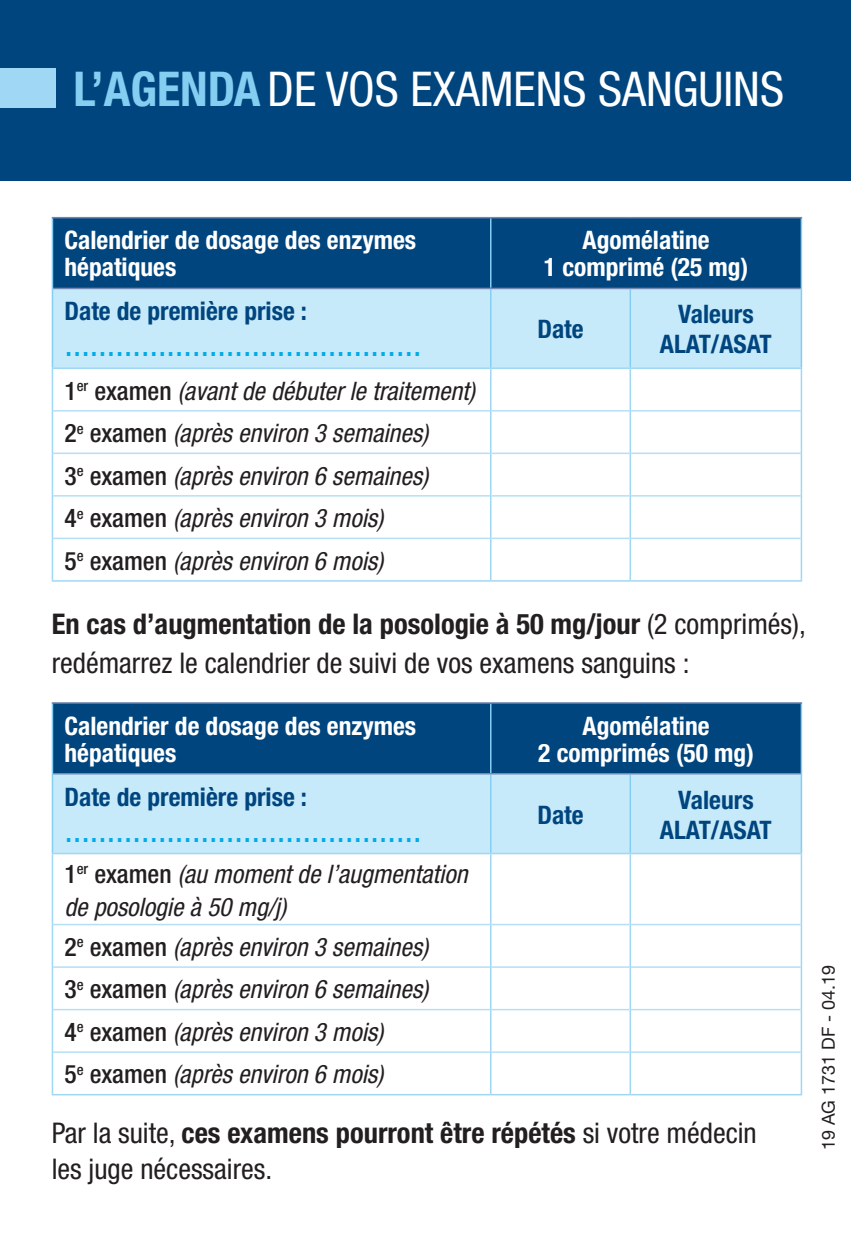
<style>
.page{position:relative;width:851px;height:1238px;background:#fff}
.page>*{position:absolute;margin:0;border:0;box-sizing:border-box;transform-origin:0 0}
.t1{font:condensed 48px "Helvetica Neue LT";color:#fff}
.t2{font:condensed 28.5px/39px "Helvetica Neue LT";color:#231f20}
.t3{font:italic condensed 25.5px/42.6px "Helvetica Neue LT";color:#231f20}
.t4{font:700 condensed 25.5px/27px "Helvetica Neue LT";color:#fff}
.t5{font:700 condensed 25.5px/30px "Helvetica Neue LT";color:#01457f;text-align:center}
.t6{font:700 condensed 25.5px "Helvetica Neue LT";color:#00abe7}
.t7{font:18px "Helvetica Neue LT";color:#231f20}
.s1{font-weight:700;color:#84cef2}
.s2{font-weight:500;font-style:normal}
.s3{font-weight:700}
</style>
<div class="page">
<div style="left:0;top:0;width:851px;height:181px;background:#01457f"></div>
<div style="left:1px;top:68px;width:55px;height:40px;background:#9fd7f4"></div>
<div style="left:53px;top:218px;width:747px;height:70px;background:#01457f"></div>
<div style="left:53px;top:289px;width:747px;height:78px;background:#c6eafa"></div>
<hr style="left:53px;top:410px;width:437px;height:1px;background:#b6dff6">
<hr style="left:491px;top:410px;width:138px;height:1px;background:#b6dff6">
<hr style="left:631px;top:410px;width:169px;height:1px;background:#b6dff6">
<hr style="left:53px;top:453px;width:437px;height:1px;background:#b6dff6">
<hr style="left:491px;top:453px;width:138px;height:1px;background:#b6dff6">
<hr style="left:631px;top:453px;width:169px;height:1px;background:#b6dff6">
<hr style="left:53px;top:495px;width:437px;height:2px;background:#b6dff6">
<hr style="left:491px;top:495px;width:138px;height:2px;background:#b6dff6">
<hr style="left:631px;top:495px;width:169px;height:2px;background:#b6dff6">
<hr style="left:53px;top:538px;width:437px;height:1px;background:#b6dff6">
<hr style="left:491px;top:538px;width:138px;height:1px;background:#b6dff6">
<hr style="left:631px;top:538px;width:169px;height:1px;background:#b6dff6">
<hr style="left:52px;top:218px;width:1px;height:70px;background:#84cef2">
<hr style="left:490px;top:218px;width:1px;height:70px;background:#84cef2">
<hr style="left:800px;top:218px;width:2px;height:70px;background:#84cef2">
<hr style="left:52px;top:288px;width:1px;height:79px;background:#84cef2">
<hr style="left:490px;top:289px;width:1px;height:78px;background:#84cef2">
<hr style="left:629px;top:289px;width:2px;height:78px;background:#84cef2">
<hr style="left:800px;top:288px;width:2px;height:79px;background:#84cef2">
<hr style="left:52px;top:367px;width:438px;height:2px;background:#9fd7f4">
<hr style="left:52px;top:369px;width:1px;height:42px;background:#9fd7f4">
<hr style="left:490px;top:367px;width:140px;height:2px;background:#9fd7f4">
<hr style="left:490px;top:369px;width:1px;height:42px;background:#9fd7f4">
<hr style="left:630px;top:367px;width:172px;height:2px;background:#9fd7f4">
<hr style="left:629px;top:369px;width:2px;height:42px;background:#9fd7f4">
<hr style="left:800px;top:369px;width:2px;height:42px;background:#9fd7f4">
<hr style="left:52px;top:411px;width:1px;height:42px;background:#9fd7f4">
<hr style="left:490px;top:411px;width:1px;height:42px;background:#9fd7f4">
<hr style="left:629px;top:411px;width:2px;height:42px;background:#9fd7f4">
<hr style="left:800px;top:411px;width:2px;height:42px;background:#9fd7f4">
<hr style="left:52px;top:453px;width:1px;height:43px;background:#9fd7f4">
<hr style="left:490px;top:453px;width:1px;height:43px;background:#9fd7f4">
<hr style="left:629px;top:453px;width:2px;height:43px;background:#9fd7f4">
<hr style="left:800px;top:453px;width:2px;height:43px;background:#9fd7f4">
<hr style="left:52px;top:496px;width:1px;height:42px;background:#9fd7f4">
<hr style="left:490px;top:496px;width:1px;height:42px;background:#9fd7f4">
<hr style="left:629px;top:496px;width:2px;height:42px;background:#9fd7f4">
<hr style="left:800px;top:496px;width:2px;height:42px;background:#9fd7f4">
<hr style="left:52px;top:538px;width:1px;height:42px;background:#9fd7f4">
<hr style="left:490px;top:538px;width:1px;height:42px;background:#9fd7f4">
<hr style="left:629px;top:538px;width:2px;height:42px;background:#9fd7f4">
<hr style="left:800px;top:538px;width:2px;height:42px;background:#9fd7f4">
<hr style="left:52px;top:580px;width:438px;height:2px;background:#9fd7f4">
<hr style="left:490px;top:580px;width:140px;height:2px;background:#9fd7f4">
<hr style="left:630px;top:580px;width:172px;height:2px;background:#9fd7f4">
<hr style="left:52px;top:217px;width:438px;height:1px;background:#7287b1">
<hr style="left:490px;top:217px;width:140px;height:1px;background:#7287b1">
<hr style="left:630px;top:217px;width:172px;height:1px;background:#7287b1">
<hr style="left:53px;top:288px;width:437px;height:1px;background:#7287b1">
<hr style="left:490px;top:288px;width:140px;height:1px;background:#7287b1">
<hr style="left:630px;top:288px;width:170px;height:1px;background:#7287b1">
<div style="left:53px;top:704px;width:747px;height:69px;background:#01457f"></div>
<div style="left:53px;top:774px;width:747px;height:79px;background:#c6eafa"></div>
<hr style="left:53px;top:924px;width:437px;height:1px;background:#b6dff6">
<hr style="left:491px;top:924px;width:138px;height:1px;background:#b6dff6">
<hr style="left:631px;top:924px;width:169px;height:1px;background:#b6dff6">
<hr style="left:53px;top:966px;width:437px;height:2px;background:#b6dff6">
<hr style="left:491px;top:966px;width:138px;height:2px;background:#b6dff6">
<hr style="left:631px;top:966px;width:169px;height:2px;background:#b6dff6">
<hr style="left:53px;top:1009px;width:437px;height:1px;background:#b6dff6">
<hr style="left:491px;top:1009px;width:138px;height:1px;background:#b6dff6">
<hr style="left:631px;top:1009px;width:169px;height:1px;background:#b6dff6">
<hr style="left:53px;top:1051px;width:437px;height:2px;background:#b6dff6">
<hr style="left:491px;top:1051px;width:138px;height:2px;background:#b6dff6">
<hr style="left:631px;top:1051px;width:169px;height:2px;background:#b6dff6">
<hr style="left:52px;top:704px;width:1px;height:70px;background:#84cef2">
<hr style="left:490px;top:704px;width:1px;height:69px;background:#84cef2">
<hr style="left:800px;top:704px;width:2px;height:70px;background:#84cef2">
<hr style="left:52px;top:774px;width:1px;height:79px;background:#84cef2">
<hr style="left:490px;top:774px;width:1px;height:79px;background:#84cef2">
<hr style="left:629px;top:774px;width:2px;height:79px;background:#84cef2">
<hr style="left:800px;top:774px;width:2px;height:79px;background:#84cef2">
<hr style="left:52px;top:853px;width:438px;height:1px;background:#9fd7f4">
<hr style="left:52px;top:854px;width:1px;height:70px;background:#9fd7f4">
<hr style="left:490px;top:853px;width:140px;height:1px;background:#9fd7f4">
<hr style="left:490px;top:854px;width:1px;height:70px;background:#9fd7f4">
<hr style="left:630px;top:853px;width:172px;height:1px;background:#9fd7f4">
<hr style="left:629px;top:854px;width:2px;height:70px;background:#9fd7f4">
<hr style="left:800px;top:854px;width:2px;height:70px;background:#9fd7f4">
<hr style="left:52px;top:924px;width:1px;height:43px;background:#9fd7f4">
<hr style="left:490px;top:924px;width:1px;height:43px;background:#9fd7f4">
<hr style="left:629px;top:924px;width:2px;height:43px;background:#9fd7f4">
<hr style="left:800px;top:924px;width:2px;height:43px;background:#9fd7f4">
<hr style="left:52px;top:967px;width:1px;height:42px;background:#9fd7f4">
<hr style="left:490px;top:967px;width:1px;height:42px;background:#9fd7f4">
<hr style="left:629px;top:967px;width:2px;height:42px;background:#9fd7f4">
<hr style="left:800px;top:967px;width:2px;height:42px;background:#9fd7f4">
<hr style="left:52px;top:1009px;width:1px;height:43px;background:#9fd7f4">
<hr style="left:490px;top:1009px;width:1px;height:43px;background:#9fd7f4">
<hr style="left:629px;top:1009px;width:2px;height:43px;background:#9fd7f4">
<hr style="left:800px;top:1009px;width:2px;height:43px;background:#9fd7f4">
<hr style="left:52px;top:1052px;width:1px;height:42px;background:#9fd7f4">
<hr style="left:490px;top:1052px;width:1px;height:42px;background:#9fd7f4">
<hr style="left:629px;top:1052px;width:2px;height:42px;background:#9fd7f4">
<hr style="left:800px;top:1052px;width:2px;height:42px;background:#9fd7f4">
<hr style="left:52px;top:1094px;width:438px;height:1px;background:#9fd7f4">
<hr style="left:490px;top:1094px;width:140px;height:1px;background:#9fd7f4">
<hr style="left:630px;top:1094px;width:172px;height:1px;background:#9fd7f4">
<hr style="left:52px;top:702px;width:438px;height:2px;background:#7287b1">
<hr style="left:490px;top:702px;width:140px;height:2px;background:#7287b1">
<hr style="left:630px;top:702px;width:172px;height:2px;background:#7287b1">
<hr style="left:53px;top:773px;width:437px;height:1px;background:#7287b1">
<hr style="left:490px;top:773px;width:140px;height:1px;background:#7287b1">
<hr style="left:630px;top:773px;width:170px;height:1px;background:#7287b1">
<h1 class="t1" style="left:73px;top:61px;width:712px"><span class="s1">L’AGENDA</span> DE VOS EXAMENS SANGUINS</h1>
<p class="t4" style="left:64px;top:227px;width:353px">Calendrier de dosage des enzymes hépatiques</p>
<p class="t4" style="left:544px;top:227px;width:206px;text-align:center">Agomélatine<br>1 comprimé (25 mg)</p>
<p class="t5" style="left:64px;top:296px;width:244px">Date de première prise :</p>
<p class="t6" style="left:64px;top:332px;width:359px">……………………………………</p>
<p class="t5" style="left:660px;top:299px;width:113px">Valeurs<br>ALAT/ASAT</p>
<p class="t5" style="left:537px;top:314px;width:48px">Date</p>
<p class="t3" style="left:64px;top:369px;width:412px"><span class="s2">1</span><sup>er</sup> <span class="s2">examen</span> (avant de débuter le traitement)<br><span class="s2">2</span><sup>e</sup> <span class="s2">examen</span> (après environ 3 semaines)<br><span class="s2">3</span><sup>e</sup> <span class="s2">examen</span> (après environ 6 semaines)<br><span class="s2">4</span><sup>e</sup> <span class="s2">examen</span> (après environ 3 mois)<br><span class="s2">5</span><sup>e</sup> <span class="s2">examen</span> (après environ 6 mois)</p>
<p class="t2" style="left:52px;top:604px;width:755px"><span class="s3">En cas d’augmentation de la posologie à 50 mg/jour</span> (2 comprimés), redémarrez le calendrier de suivi de vos examens sanguins :</p>
<p class="t4" style="left:64px;top:712px;width:353px">Calendrier de dosage des enzymes hépatiques</p>
<p class="t4" style="left:538px;top:712px;width:217px;text-align:center">Agomélatine<br>2 comprimés (50 mg)</p>
<p class="t5" style="left:64px;top:781px;width:244px">Date de première prise :</p>
<p class="t6" style="left:64px;top:817px;width:359px">……………………………………</p>
<p class="t5" style="left:660px;top:784px;width:113px">Valeurs<br>ALAT/ASAT</p>
<p class="t5" style="left:537px;top:799px;width:48px">Date</p>
<p class="t3" style="left:64px;top:857px;width:404px;line-height:33px"><span class="s2">1</span><sup>er</sup> <span class="s2">examen</span> (au moment de l’augmentation de posologie à 50 mg/j)</p>
<p class="t3" style="left:64px;top:925px;width:365px"><span class="s2">2</span><sup>e</sup> <span class="s2">examen</span> (après environ 3 semaines)<br><span class="s2">3</span><sup>e</sup> <span class="s2">examen</span> (après environ 6 semaines)<br><span class="s2">4</span><sup>e</sup> <span class="s2">examen</span> (après environ 3 mois)<br><span class="s2">5</span><sup>e</sup> <span class="s2">examen</span> (après environ 6 mois)</p>
<p class="t2" style="left:52px;top:1114px;width:706px;line-height:36px">Par la suite, <span class="s3">ces examens pourront être répétés</span> si votre médecin les juge nécessaires.</p>
<p class="t7" style="left:817px;top:1150px;width:187px;rotate:-90deg">19 AG 1731 DF - 04.19</p>
</div>
